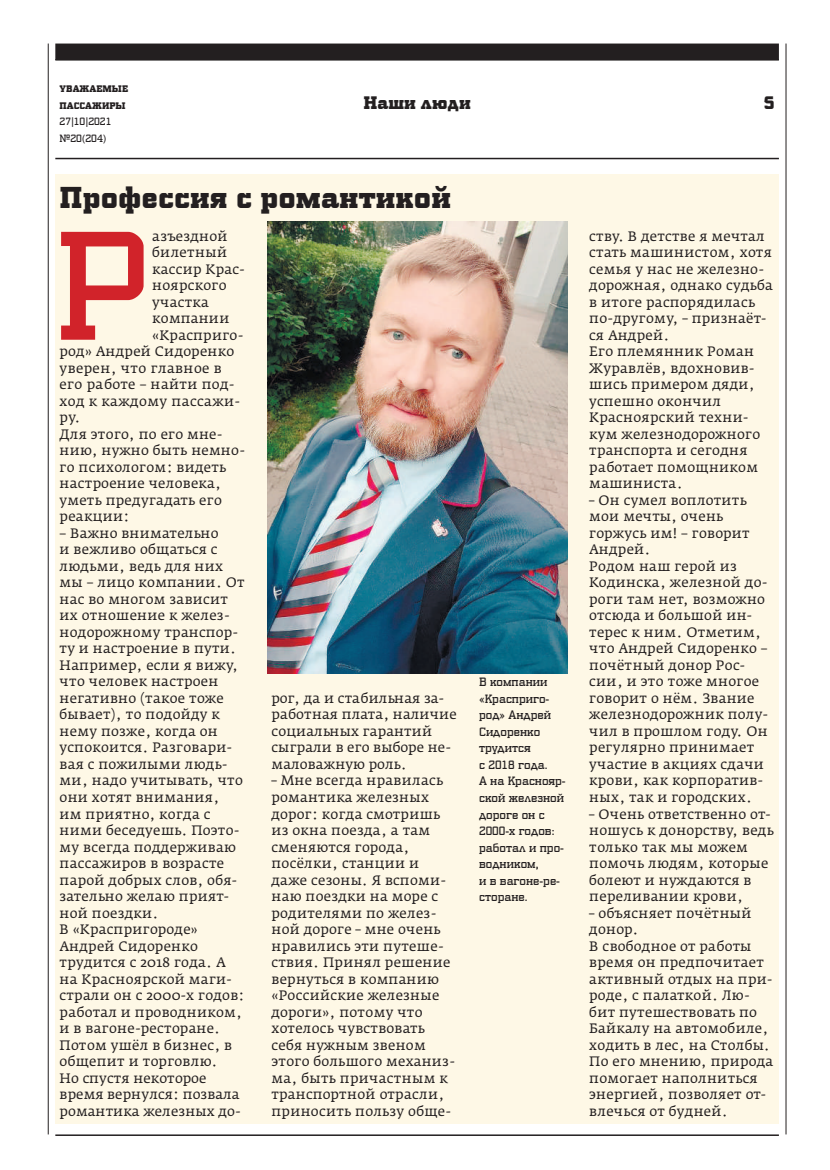
<style>
.page{position:relative;width:830px;height:1170px;background:#fff}
.page>*{position:absolute;margin:0;border:0;box-sizing:border-box;transform-origin:0 0}
.t1{font:152.25px "PF Synch Pro";color:#d1232a}
.t2{font:900 30px "PF Synch Pro";color:#231f20}
.t3{font:900 18px "PF Synch Pro";color:#231f20}
.t4{font:13.5px/16.5px "Fedra Serif A Pro";letter-spacing:.02em;color:#231f20}
.t5{font:12px/16.5px "PF Synch Pro";color:#231f20}
.t6{font:10.5px/16.5px "PF Synch Pro";color:#231f20}
.t7{font:900 9.45px/16.5px "PF Synch Pro";color:#231f20}
</style>
<div class="page">
<hr style="left:55px;top:59px;width:723px;height:2px;background:#231f20">
<hr style="left:55px;top:1134px;width:723px;height:1px;background:#231f20">
<hr style="left:55px;top:158px;width:723px;height:1px;background:#231f20">
<hr style="left:48px;top:44px;width:1px;height:1090px;background:#231f20">
<hr style="left:785px;top:44px;width:1px;height:1090px;background:#231f20">
<div style="left:55px;top:44px;width:723px;height:16px;background:#231f20"></div>
<div style="left:55px;top:175px;width:723px;height:948px;background:#fef8e6"></div>
<img style="left:267px;top:221px;width:300px;height:452px">
<p class="t7" style="left:60px;top:80px;width:70px">уважаемые пассажиры</p>
<p class="t6" style="left:60px;top:113px;width:53px">27|10|2021 №20(204)</p>
<h3 class="t3" style="left:363px;top:90px;width:109px">Наши люди</h3>
<h2 class="t2" style="left:60px;top:177px;width:392px">Профессия с романтикой</h2>
<p class="t4" style="left:152px;top:228px;width:77px">азъездной</p>
<p class="t4" style="left:152px;top:244px;width:76px">билетный</p>
<p class="t4" style="left:152px;top:261px;width:94px">кассир Крас-</p>
<p class="t4" style="left:152px;top:277px;width:76px">ноярского</p>
<p class="t4" style="left:152px;top:294px;width:58px">участка</p>
<p class="t4" style="left:152px;top:310px;width:79px">компании</p>
<p class="t4" style="left:152px;top:327px;width:92px">«Красприго-</p>
<p class="t4" style="left:60px;top:343px;width:176px">род» Андрей Сидоренко</p>
<p class="t4" style="left:60px;top:360px;width:163px">уверен, что главное в</p>
<p class="t4" style="left:60px;top:376px;width:176px">его работе – найти под-</p>
<p class="t4" style="left:60px;top:393px;width:182px">ход к каждому пассажи-</p>
<p class="t4" style="left:60px;top:409px;width:22px">ру.</p>
<p class="t4" style="left:60px;top:426px;width:164px">Для этого, по его мне-</p>
<p class="t4" style="left:60px;top:442px;width:187px">нию, нужно быть немно-</p>
<p class="t4" style="left:60px;top:459px;width:168px">го психологом: видеть</p>
<p class="t4" style="left:60px;top:475px;width:163px">настроение человека,</p>
<p class="t4" style="left:60px;top:492px;width:164px">уметь предугадать его</p>
<p class="t4" style="left:60px;top:508px;width:71px">реакции:</p>
<p class="t4" style="left:60px;top:525px;width:186px">– Важно внимательно<br>и вежливо общаться с людьми, ведь для них мы – лицо компании. От нас во многом зависит их отношение к желез&shy;нодорожному транспор&shy;ту и настроение в пути.<br>Например, если я вижу, что человек настроен негативно (такое тоже бывает), то подойду к нему позже, когда он успокоится. Разговари&shy;вая с пожилыми людь&shy;ми, надо учитывать, что они хотят внимания, им приятно, когда с ними беседуешь. Поэто&shy;му всегда поддерживаю пассажиров в возрасте парой добрых слов, обя&shy;зательно желаю прият&shy;ной поездки.<br>В «Краспригороде»<br>Андрей Сидоренко трудится с 2018 года. А на Красноярской маги&shy;страли он с 2000-х годов: работал и проводником, и в вагоне-ресторане.<br>Потом ушёл в бизнес, в общепит и торговлю.<br>Но спустя некоторое время вернулся: позвала романтика железных до-</p>
<h1 class="t1" style="left:54px;top:193px;width:95px">Р</h1>
<p class="t4" style="left:271px;top:690px;width:187px">рог, да и стабильная за&shy;работная плата, наличие социальных гарантий сыграли в его выборе не&shy;маловажную роль.<br>‒ Мне всегда нравилась романтика железных дорог: когда смотришь из окна поезда, а там сменяются города, посёлки, станции и даже сезоны. Я вспоми&shy;наю поездки на море с родителями по желез&shy;ной дороге ‒ мне очень нравились эти путеше&shy;ствия. Принял решение вернуться в компанию «Российские железные дороги», потому что хотелось чувствовать себя нужным звеном этого большого механиз&shy;ма, быть причастным к транспортной отрасли, приносить пользу обще-</p>
<p class="t5" style="left:479px;top:673px;width:88px">В компании «Красприго&shy;род» Андрей<br>Сидоренко трудится<br>с 2018 года.<br>А на Краснояр&shy;ской железной дороге он с<br>2000-х годов: работал и про&shy;водником,<br>и в вагоне-ре&shy;сторане.</p>
<h3 class="t3" style="left:763px;top:90px;width:12px">5</h3>
<p class="t4" style="left:589px;top:228px;width:186px">ству. В детстве я мечтал стать машинистом, хотя семья у нас не железно&shy;дорожная, однако судьба в итоге распорядилась по-другому, ‒ признаёт&shy;ся Андрей.<br>Его племянник Роман<br>Журавлёв, вдохновив&shy;шись примером дяди, успешно окончил<br>Красноярский техни&shy;кум железнодорожного транспорта и сегодня работает помощником машиниста.<br>‒ Он сумел воплотить мои мечты, очень горжусь им! – говорит<br>Андрей.<br>Родом наш герой из<br>Кодинска, железной до&shy;роги там нет, возможно отсюда и большой ин&shy;терес к ним. Отметим, что Андрей Сидоренко – почётный донор Рос&shy;сии, и это тоже многое говорит о нём. Звание железнодорожник полу&shy;чил в прошлом году. Он регулярно принимает участие в акциях сдачи крови, как корпоратив&shy;ных, так и городских.<br>‒ Очень ответственно от&shy;ношусь к донорству, ведь только так мы можем помочь людям, которые болеют и нуждаются в переливании крови,<br>‒ объясняет почётный донор.<br>В свободное от работы время он предпочитает активный отдых на при&shy;роде, с палаткой. Лю&shy;бит путешествовать по<br>Байкалу на автомобиле, ходить в лес, на Столбы.<br>По его мнению, природа помогает наполниться энергией, позволяет от&shy;влечься от будней.</p>
</div>
